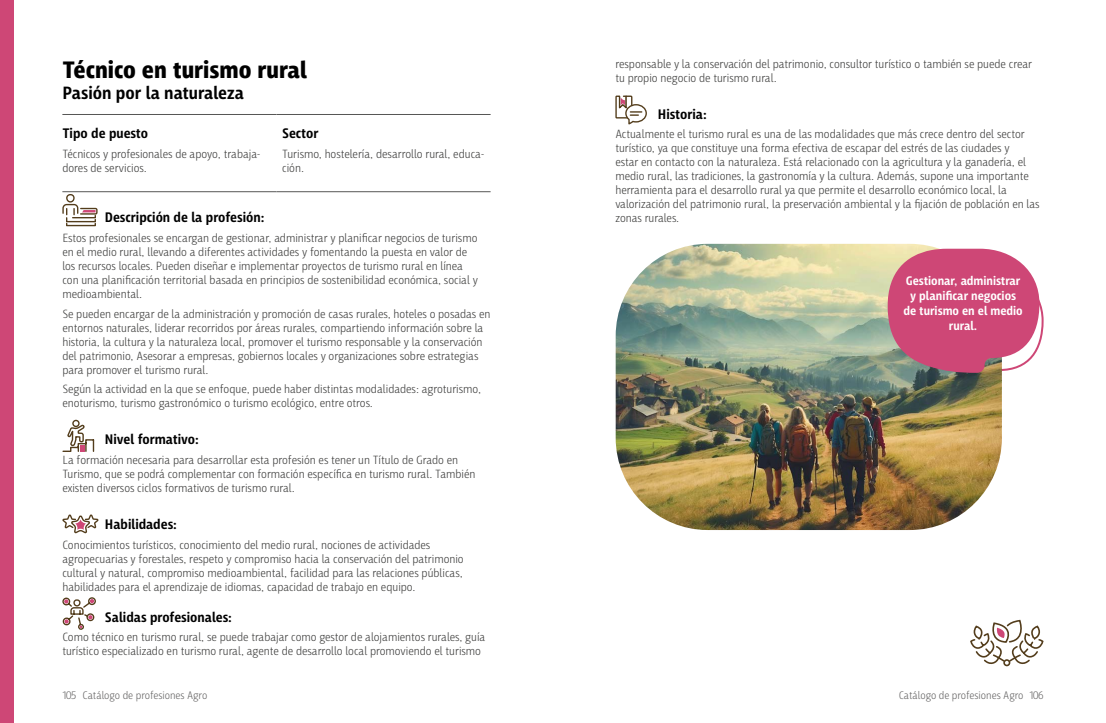
<style>
.page{position:relative;width:1106px;height:723px;background:#fff}
.page>*{position:absolute;margin:0;border:0;box-sizing:border-box;transform-origin:0 0}
.t1{font:700 24px "Iro Sans";color:#000}
.t2{font:600 18px "Iro Sans";color:#000}
.h3_-_2{font:600 14px "Iro Sans";color:#000}
.h3_-_1{font:600 14px "Iro Sans";color:#000}
.Destacados_bafs{font:600 12.5px/15px "Iro Sans";color:#fff;text-align:center}
.t3{font:300 12px/14px "Iro Sans";color:#3c3c3b}
.t4{font:300 11px "Iro Sans";color:#646363}
</style>
<div class="page">
<div style="left:0;top:0;width:14px;height:723px;background:#ce4776"></div>
<svg style="left:970px;top:621px;width:74px;height:46px"></svg>
<svg style="left:903px;top:243px;width:141px;height:207px"></svg>
<img style="left:615px;top:244px;width:386px;height:286px">
<svg style="left:887px;top:249px;width:152px;height:124px;background:#cd6083"></svg>
<svg style="left:615px;top:95px;width:32px;height:30px"></svg>
<hr style="left:62px;top:114px;width:214px;height:1px;background:#575756">
<hr style="left:276px;top:114px;width:214px;height:1px;background:#575756">
<hr style="left:62px;top:191px;width:214px;height:1px;background:#575756">
<hr style="left:276px;top:191px;width:214px;height:1px;background:#575756">
<svg style="left:62px;top:194px;width:36px;height:33px"></svg>
<svg style="left:62px;top:419px;width:37px;height:211px"></svg>
<h2 class="t1" style="left:62px;top:56px;width:246px">Técnico en turismo rural</h2>
<h3 class="t2" style="left:62px;top:83px;width:183px">Pasión por la naturaleza</h3>
<h3 class="h3_-_1" style="left:62px;top:125px;width:87px">Tipo de puesto</h3>
<p class="t3" style="left:62px;top:147px;width:199px">Técnicos y profesionales de apoyo, trabaja&shy;dores de servicios.</p>
<h3 class="h3_-_1" style="left:282px;top:125px;width:38px">Sector</h3>
<p class="t3" style="left:282px;top:147px;width:203px">Turismo, hostelería, desarrollo rural, educa&shy;ción.</p>
<h3 class="h3_-_2" style="left:105px;top:209px;width:161px">Descripción de la profesión:</h3>
<p class="t3" style="left:62px;top:231px;width:417px">Estos profesionales se encargan de gestionar, administrar y planificar negocios de turismo en el medio rural, llevando a diferentes actividades y fomentando la puesta en valor de los recursos locales. Pueden diseñar e implementar proyectos de turismo rural en línea con una planificación territorial basada en principios de sostenibilidad económica, social y medioambiental.</p>
<p class="t3" style="left:62px;top:306px;width:429px">Se pueden encargar de la administración y promoción de casas rurales, hoteles o posadas en entornos naturales, liderar recorridos por áreas rurales, compartiendo información sobre la historia, la cultura y la naturaleza local, promover el turismo responsable y la conservación del patrimonio, Asesorar a empresas, gobiernos locales y organizaciones sobre estrategias para promover el turismo rural.</p>
<p class="t3" style="left:62px;top:382px;width:420px">Según la actividad en la que se enfoque, puede haber distintas modalidades: agroturismo, enoturismo, turismo gastronómico o turismo ecológico, entre otros.</p>
<h3 class="h3_-_2" style="left:105px;top:432px;width:95px">Nivel formativo:</h3>
<p class="t3" style="left:62px;top:453px;width:414px">La formación necesaria para desarrollar esta profesión es tener un Título de Grado en<br>Turismo, que se podrá complementar con formación específica en turismo rural. También existen diversos ciclos formativos de turismo rural.</p>
<h3 class="h3_-_2" style="left:105px;top:516px;width:74px">Habilidades:</h3>
<p class="t3" style="left:62px;top:537px;width:403px">Conocimientos turísticos, conocimiento del medio rural, nociones de actividades agropecuarias y forestales, respeto y compromiso hacia la conservación del patrimonio cultural y natural, compromiso medioambiental, facilidad para las relaciones públicas, habilidades para el aprendizaje de idiomas, capacidad de trabajo en equipo.</p>
<p class="h3_-_2" style="left:105px;top:609px;width:129px">Salidas profesionales:</p>
<p class="t3" style="left:62px;top:630px;width:424px">Como técnico en turismo rural, se puede trabajar como gestor de alojamientos rurales, guía turístico especializado en turismo rural, agente de desarrollo local promoviendo el turismo</p>
<p class="t3" style="left:615px;top:57px;width:418px">responsable y la conservación del patrimonio, consultor turístico o también se puede crear tu propio negocio de turismo rural.</p>
<h3 class="h3_-_2" style="left:658px;top:106px;width:50px">Historia:</h3>
<p class="t3" style="left:615px;top:127px;width:426px">Actualmente el turismo rural es una de las modalidades que más crece dentro del sector turístico, ya que constituye una forma efectiva de escapar del estrés de las ciudades y<br>estar en contacto con la naturaleza. Está relacionado con la agricultura y la ganadería, el medio rural, las tradiciones, la gastronomía y la cultura. Además, supone una importante herramienta para el desarrollo rural ya que permite el desarrollo económico local, la valorización del patrimonio rural, la preservación ambiental y la fijación de población en las zonas rurales.</p>
<p class="Destacados_bafs" style="left:903px;top:273px;width:121px">Gestionar, administrar y planificar negocios de turismo en el medio rural.</p>
<p class="t4" style="left:62px;top:689px;width:146px">105 Catálogo de profesiones Agro</p>
<p class="t4" style="left:898px;top:689px;width:146px">Catálogo de profesiones Agro 106</p>
</div>
